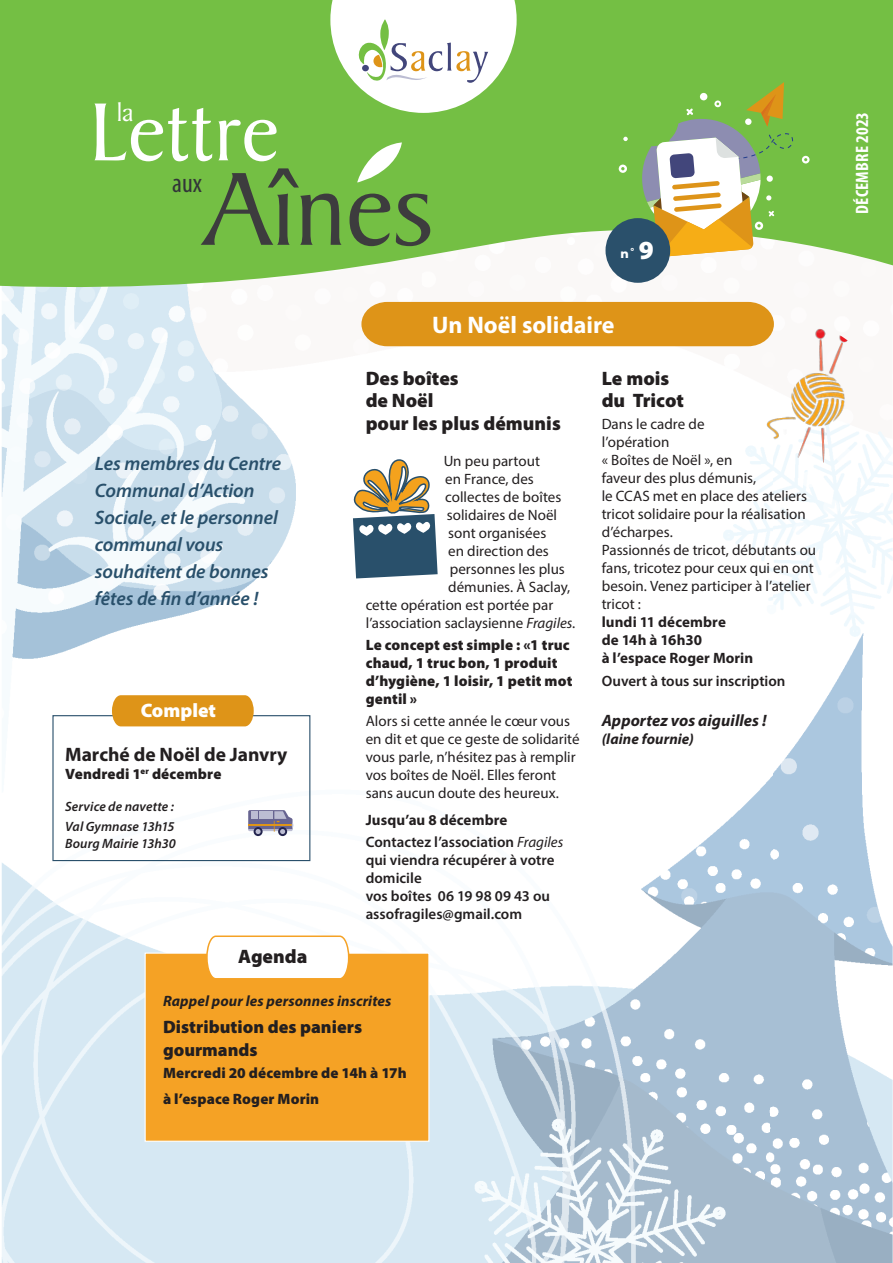
<style>
.page{position:relative;width:893px;height:1263px;background:#fff}
.page>*{position:absolute;margin:0;border:0;box-sizing:border-box;transform-origin:0 0}
.t1{font:111.9px "Baker Signet BT";color:#3d3c3e}
.t2{font:88.5px "Baker Signet BT";color:#fff}
.t3{font:condensed 27px "Myriad Pro";color:#323538}
.t4{font:27px "Baker Signet BT";color:#fff}
.t5{font:700 24px "Myriad Pro";color:#fff}
.t6{font:italic 600 19.5px/27px "Myriad Pro";letter-spacing:-.005em;color:#29506b}
.t7{font:900 19.5px/22.5px "Myriad Pro";color:#231f20}
.t8{font:700 19.5px "Myriad Pro";color:#231f20}
.t9{font:900 19.5px "Myriad Pro";color:#fff}
.t10{font:900 18px/22.5px "Myriad Pro";color:#231f20}
.t11{font:700 condensed 18px "Myriad Pro";letter-spacing:.02em;color:#fff}
.t12{font:italic 700 16.5px "Myriad Pro";letter-spacing:.005em;color:#231f20}
.t13{font:15px/18px "Myriad Pro";color:#231f20}
.t14{font:600 15px/18px "Myriad Pro";color:#231f20}
.t15{font:900 15px/18px "Myriad Pro";letter-spacing:.01em;color:#231f20}
.t16{font:700 15px/18px "Myriad Pro";letter-spacing:.005em;color:#231f20}
.t17{font:italic 700 15px "Myriad Pro";letter-spacing:.01em;color:#231f20}
.t18{font:italic 600 13.5px/20.7px "Myriad Pro";letter-spacing:.005em;color:#231f20}
.t19{font:800 12px "Montserrat";color:#fff}
.s1{font-family:"Myriad Pro";font-weight:900;font-size:26.25px}
.s2{font-style:italic}
.s3{font-weight:700}
.s4{font-weight:400;font-style:italic}
</style>
<div class="page">
<div style="left:1px;top:1081px;width:352px;height:182px;background:#d6e8f3"></div>
<img style="left:353px;top:1081px;width:418px;height:182px">
<img style="left:771px;top:431px;width:122px;height:832px">
<img style="left:1px;top:740px;width:310px;height:341px">
<img style="left:424px;top:301px;width:348px;height:780px">
<img style="left:1px;top:293px;width:145px;height:434px">
<img style="left:214px;top:301px;width:210px;height:439px">
<img style="left:145px;top:293px;width:71px;height:379px">
<div style="left:52px;top:715px;width:258px;height:146px;border:1px solid #2a506b"></div>
<div style="left:145px;top:952px;width:284px;height:190px;background:#f5a225;border:1px solid #fff"></div>
<svg style="left:0;top:0;width:893px;height:293px;background:#83c559"></svg>
<div style="left:567px;top:237px;width:8px;height:8px;background:#fff;border-radius:50%"></div>
<div style="left:361px;top:302px;width:413px;height:44px;background:#de9418"></div>
<svg style="left:330px;top:0;width:187px;height:113px"></svg>
<svg style="left:802px;top:156px;width:8px;height:8px"></svg>
<svg style="left:623px;top:137px;width:5px;height:4px"></svg>
<svg style="left:618px;top:164px;width:9px;height:9px"></svg>
<svg style="left:357px;top:142px;width:45px;height:40px"></svg>
<div style="left:605px;top:218px;width:65px;height:65px;background:#2a506b;border-radius:50%"></div>
<img style="left:761px;top:328px;width:97px;height:137px">
<div style="left:254px;top:827px;width:9px;height:9px;background:#23244e;border-radius:50%"></div>
<svg style="left:278px;top:827px;width:9px;height:9px"></svg>
<svg style="left:248px;top:810px;width:45px;height:24px"></svg>
<svg style="left:349px;top:459px;width:89px;height:119px"></svg>
<div style="left:112px;top:695px;width:142px;height:31px;background:#de9418"></div>
<svg style="left:205px;top:935px;width:145px;height:43px"></svg>
<svg style="left:641px;top:82px;width:152px;height:176px"></svg>
<h3 class="t4" style="left:117px;top:95px;width:18px">la</h3>
<h2 class="t2" style="left:89px;top:74px;width:192px">Lettre</h2>
<h1 class="t1" style="left:204px;top:135px;width:231px">Aînes</h1>
<h3 class="t3" style="left:172px;top:167px;width:31px">aux</h3>
<p class="t19" style="left:621px;top:245px;width:35px">n˚<span class="s1">9</span></p>
<h3 class="t6" style="left:95px;top:449px;width:188px">Les membres du Centre<br>Communal d’Action<br>Sociale, et le personnel communal vous souhaitent de bonnes fêtes de fin d’année !</h3>
<h3 class="t9" style="left:141px;top:698px;width:77px">Complet</h3>
<h3 class="t8" style="left:65px;top:742px;width:224px">Marché de Noël de Janvry</h3>
<p class="t15" style="left:65px;top:765px;width:158px">Vendredi 1<sup>er</sup> décembre</p>
<p class="t18" style="left:65px;top:795px;width:111px">Service de navette :<br>Val Gymnase 13h15</p>
<p class="t18" style="left:65px;top:833px;width:112px">Bourg Mairie 13h30</p>
<h3 class="t7" style="left:238px;top:944px;width:71px">Agenda</h3>
<h3 class="t5" style="left:432px;top:309px;width:184px">Un Noël solidaire</h3>
<h3 class="t7" style="left:366px;top:366px;width:197px">Des boîtes<br>de Noël<br>pour les plus démunis</h3>
<p class="t13" style="left:444px;top:451px;width:98px">Un peu partout</p>
<p class="t13" style="left:445px;top:469px;width:90px">en France, des</p>
<p class="t13" style="left:445px;top:487px;width:118px">collectes de boîtes</p>
<p class="t13" style="left:447px;top:505px;width:112px">solidaires de Noël</p>
<p class="t13" style="left:448px;top:523px;width:100px">sont organisées</p>
<p class="t13" style="left:448px;top:541px;width:102px">en direction des</p>
<p class="t13" style="left:450px;top:559px;width:117px">personnes les plus</p>
<p class="t13" style="left:448px;top:577px;width:124px">démunies. À Saclay,</p>
<p class="t13" style="left:366px;top:595px;width:189px">cette opération est portée par</p>
<p class="t13" style="left:366px;top:613px;width:211px">l’association saclaysienne <span class="s2">Fragiles</span>.</p>
<p class="t15" style="left:366px;top:635px;width:208px">Le concept est simple : «1 truc chaud, 1 truc bon, 1 produit d’hygiène, 1 loisir, 1 petit mot gentil »</p>
<p class="t13" style="left:366px;top:712px;width:215px">Alors si cette année le cœur vous en dit et que ce geste de solidarité vous parle, n’hésitez pas à remplir vos boîtes de Noël. Elles feront sans aucun doute des heureux.</p>
<p class="t14" style="left:366px;top:808px;width:199px;line-height:22.2px"><span class="s3">Jusqu’au 8 décembre<br></span>Contactez l’association <span class="s4">Fragiles</span></p>
<p class="t14" style="left:366px;top:850px;width:190px">qui viendra récupérer à votre domicile<br>vos boîtes 06 19 98 09 43 ou assofragiles@gmail.com</p>
<h3 class="t7" style="left:602px;top:366px;width:84px">Le mois du Tricot</h3>
<p class="t13" style="left:602px;top:415px;width:216px">Dans le cadre de<br>l’opération<br>« Boîtes de Noël », en<br>faveur des plus démunis,<br>le CCAS met en place des ateliers tricot solidaire pour la réalisation d’écharpes.<br>Passionnés de tricot, débutants ou fans, tricotez pour ceux qui en ont besoin. Venez participer à l’atelier tricot :</p>
<p class="t16" style="left:602px;top:613px;width:153px">lundi 11 décembre<br>de 14h à 16h30<br>à l’espace Roger Morin</p>
<p class="t14" style="left:602px;top:671px;width:185px">Ouvert à tous sur inscription</p>
<p class="t12" style="left:602px;top:710px;width:166px">Apportez vos aiguilles !</p>
<p class="t17" style="left:602px;top:729px;width:94px">(laine fournie)</p>
<p class="t17" style="left:163px;top:991px;width:230px">Rappel pour les personnes inscrites</p>
<p class="t10" style="left:163px;top:1015px;width:201px">Distribution des paniers gourmands</p>
<p class="t15" style="left:163px;top:1059px;width:245px;line-height:25.8px">Mercredi 20 décembre de 14h à 17h à l’espace Roger Morin</p>
<p class="t11" style="left:851px;top:214px;width:104px;rotate:-90deg">DÉCEMBRE 2023</p>
</div>
